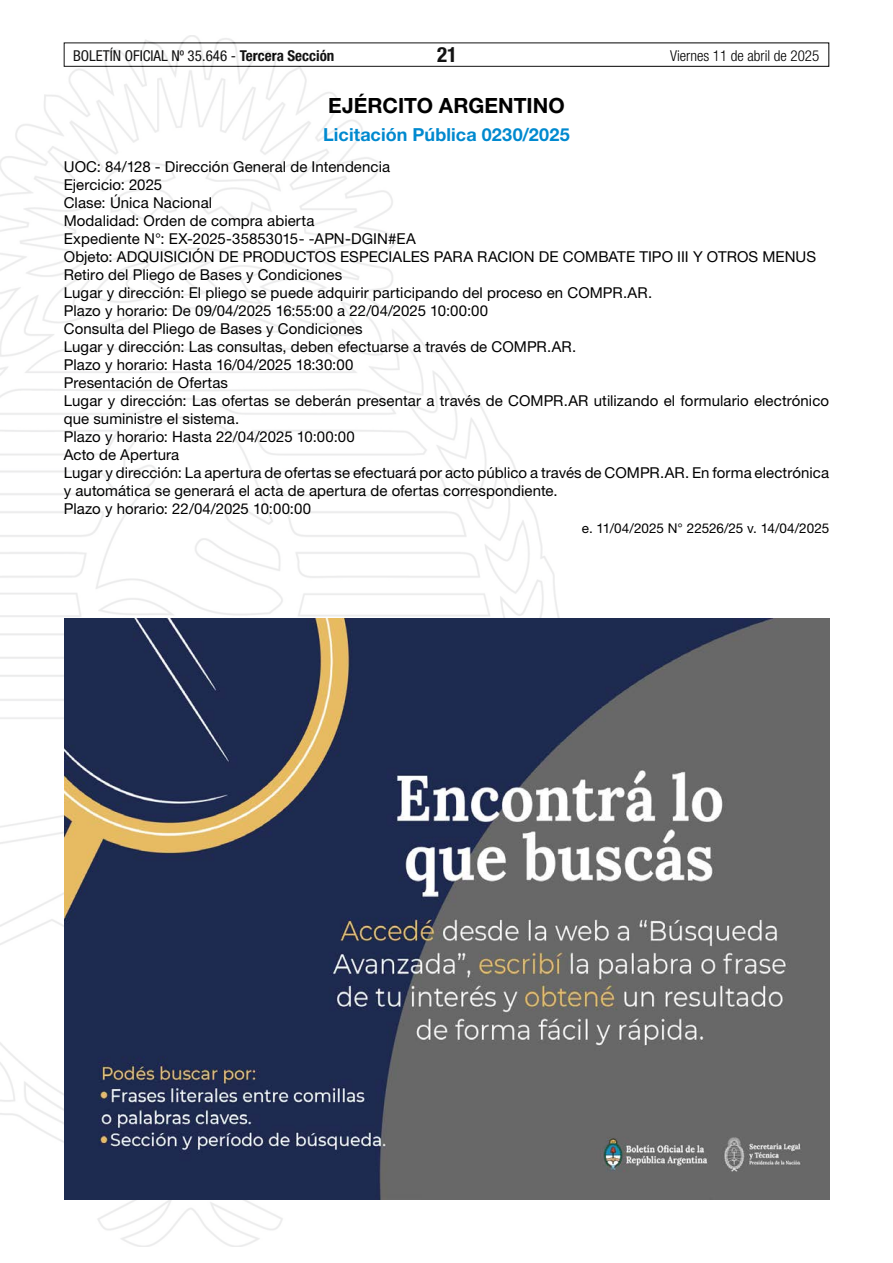
<style>
.page{position:relative;width:893px;height:1263px;background:#fff}
.page>*{position:absolute;margin:0;border:0;box-sizing:border-box;transform-origin:0 0}
.t1{font:700 21px "Helvetica Neue LT Std";color:#000}
.t2{font:700 condensed 21px "Helvetica Neue LT Std";color:#000}
.t3{font:700 18px "Helvetica Neue LT Std";letter-spacing:.005em;color:#0089cf}
.t4{font:15px/18px "Helvetica Neue LT Std";letter-spacing:.005em;color:#000}
.t5{font:condensed 15px "Helvetica Neue LT Std";color:#000}
.t6{font:300 condensed 15px "Helvetica Neue LT Std";color:#000}
.t7{font:13.5px "Helvetica Neue LT Std";letter-spacing:-.005em;color:#000}
.s1{font-weight:700}
</style>
<div class="page">
<div style="left:64px;top:43px;width:765px;height:24px;border:1px solid #000"></div>
<img style="left:0;top:35px;width:569px;height:1211px">
<img style="left:65px;top:619px;width:765px;height:580px">
<p class="t5" style="left:73px;top:47px;width:263px">BOLETÍN OFICIAL Nº 35.646 - <span class="s1">Tercera Sección</span></p>
<h1 class="t2" style="left:437px;top:42px;width:22px">21</h1>
<p class="t6" style="left:670px;top:47px;width:151px">Viernes 11 de abril de 2025</p>
<h1 class="t1" style="left:328px;top:92px;width:238px">EJÉRCITO ARGENTINO</h1>
<p class="t3" style="left:323px;top:123px;width:248px">Licitación Pública 0230/2025</p>
<p class="t4" style="left:64px;top:157px;width:767px">UOC: 84/128 - Dirección General de Intendencia<br>Ejercicio: 2025<br>Clase: Única Nacional<br>Modalidad: Orden de compra abierta<br>Expediente N°: EX-2025-35853015- -APN-DGIN#EA<br>Objeto: ADQUISICIÓN DE PRODUCTOS ESPECIALES PARA RACION DE COMBATE TIPO III Y OTROS MENUS Retiro del Pliego de Bases y Condiciones<br>Lugar y dirección: El pliego se puede adquirir participando del proceso en COMPR.AR.<br>Plazo y horario: De 09/04/2025 16:55:00 a 22/04/2025 10:00:00<br>Consulta del Pliego de Bases y Condiciones<br>Lugar y dirección: Las consultas, deben efectuarse a través de COMPR.AR.<br>Plazo y horario: Hasta 16/04/2025 18:30:00<br>Presentación de Ofertas<br>Lugar y dirección: Las ofertas se deberán presentar a través de COMPR.AR utilizando el formulario electrónico que suministre el sistema.<br>Plazo y horario: Hasta 22/04/2025 10:00:00<br>Acto de Apertura<br>Lugar y dirección: La apertura de ofertas se efectuará por acto público a través de COMPR.AR. En forma electrónica y automática se generará el acta de apertura de ofertas correspondiente.<br>Plazo y horario: 22/04/2025 10:00:00</p>
<p class="t7" style="left:582px;top:520px;width:249px">e. 11/04/2025 N° 22526/25 v. 14/04/2025</p>
</div>
